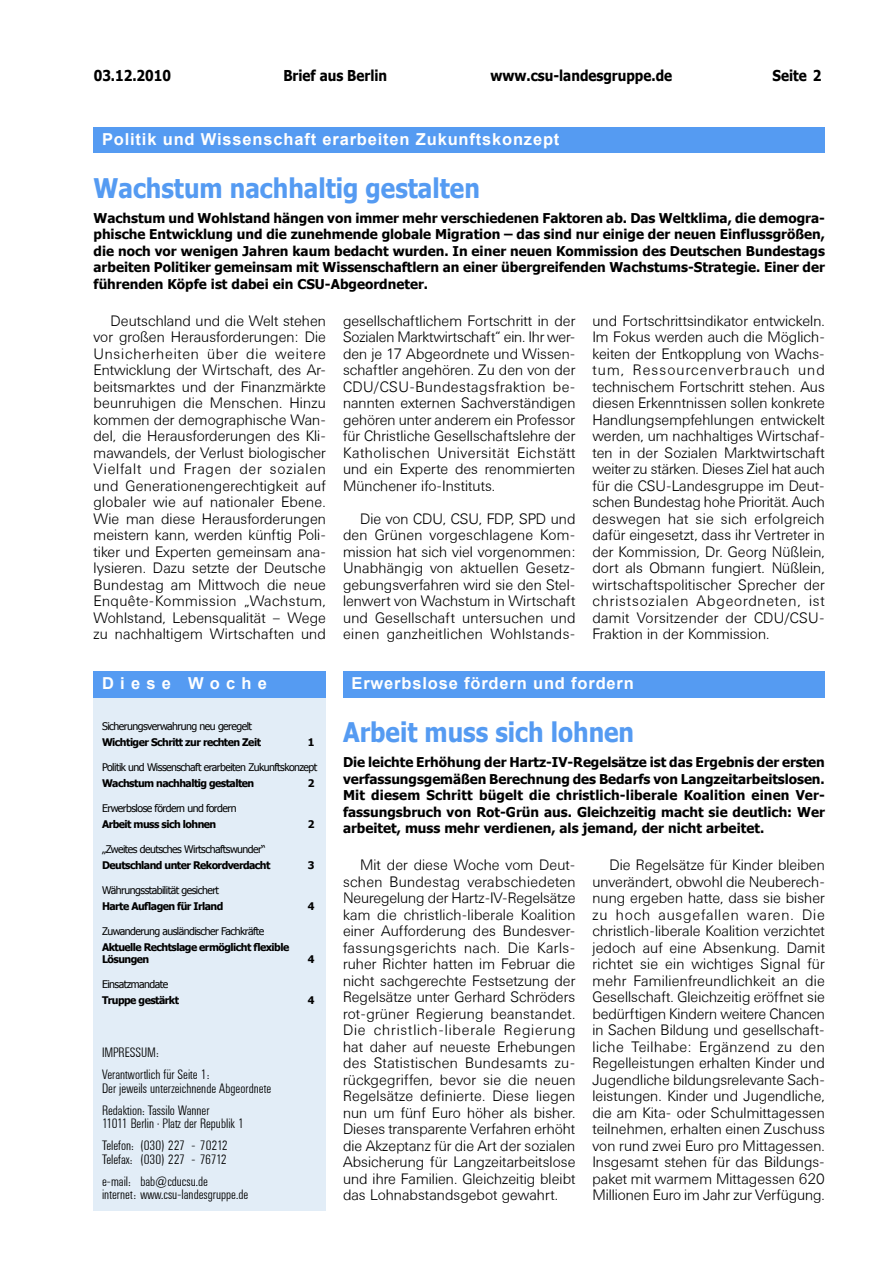
<style>
.page{position:relative;width:893px;height:1263px;background:#fff}
.page>*{position:absolute;margin:0;border:0;box-sizing:border-box;transform-origin:0 0}
.t1{font:700 27px "Tahoma";color:#559bf2;scale:.9 1}
.t2{font:700 16.5px "Arial";letter-spacing:.05em;color:#fff}
.t3{font:300 15px/16.5px "Univers BSK";color:#000;text-align:justify}
.t4{font:700 15px "Tahoma";color:#000;scale:.9 1}
.t5{font:700 13.5px/16.5px "Tahoma";color:#000;text-align:justify}
.t6{font:300 13.5px/22px "Univers Condensed BSK";color:#000}
.t7{font:10.5px "Tahoma";letter-spacing:-.05em;color:#000}
.t8{font:700 10.5px/12px "Tahoma";letter-spacing:-.05em;color:#000}
</style>
<div class="page">
<div style="left:94px;top:688px;width:232px;height:523px;background:#e2edf7"></div>
<div style="left:94px;top:671px;width:232px;height:26px;background:#559bf2"></div>
<div style="left:343px;top:671px;width:482px;height:26px;background:#559bf2"></div>
<div style="left:94px;top:127px;width:731px;height:26px;background:#559bf2"></div>
<p class="t4" style="left:94px;top:65px;width:87px">03.12.2010</p>
<p class="t4" style="left:283px;top:65px;width:117px">Brief aus Berlin</p>
<p class="t4" style="left:490px;top:65px;width:203px">www.csu-landesgruppe.de</p>
<p class="t4" style="left:772px;top:65px;width:56px">Seite 2</p>
<p class="t2" style="left:102px;top:128px;width:459px">Politik und Wissenschaft erarbeiten Zukunftskonzept</p>
<h1 class="t1" style="left:94px;top:169px;width:431px">Wachstum nachhaltig gestalten</h1>
<p class="t5" style="left:94px;top:209px;width:733px">Wachstum und Wohlstand hängen von immer mehr verschiedenen Faktoren ab. Das Weltklima, die demogra&shy;phische Entwicklung und die zunehmende globale Migration – das sind nur einige der neuen Einflussgrößen, die noch vor wenigen Jahren kaum bedacht wurden. In einer neuen Kommission des Deutschen Bundestags arbeiten Politiker gemeinsam mit Wissenschaftlern an einer übergreifenden Wachstums-Strategie. Einer der führenden Köpfe ist dabei ein CSU-Abgeordneter.</p>
<p class="t3" style="left:94px;top:312px;width:234px;text-indent:17px">Deutschland und die Welt stehen vor großen Herausforderungen: Die Unsicherheiten über die weitere Entwicklung der Wirtschaft, des Ar&shy;beitsmarktes und der Finanzmärkte beunruhigen die Menschen. Hinzu kommen der demographische Wan&shy;del, die Herausforderungen des Kli&shy;mawandels, der Verlust biologischer Vielfalt und Fragen der sozialen und Generationengerechtigkeit auf globaler wie auf nationaler Ebene.<br>Wie man diese Herausforderungen meistern kann, werden künftig Poli&shy;tiker und Experten gemeinsam ana&shy;lysieren. Dazu setzte der Deutsche Bundestag am Mittwoch die neue Enquête-Kommission „Wachstum, Wohlstand, Lebensqualität – Wege zu nachhaltigem Wirtschaften und</p>
<p class="t3" style="left:343px;top:312px;width:234px">gesellschaftlichem Fortschritt in der Sozialen Marktwirtschaft“ ein. Ihr wer&shy;den je 17 Abgeordnete und Wissen&shy;schaftler angehören. Zu den von der CDU/CSU-Bundestagsfraktion be&shy;nannten externen Sachverständigen gehören unter anderem ein Professor für Christliche Gesellschaftslehre der Katholischen Universität Eichstätt und ein Experte des renommierten Münchener ifo-Instituts.</p>
<p class="t3" style="left:343px;top:510px;width:234px;text-indent:17px">Die von CDU, CSU, FDP, SPD und den Grünen vorgeschlagene Kom&shy;mission hat sich viel vorgenommen:<br>Unabhängig von aktuellen Gesetz&shy;gebungsverfahren wird sie den Stel&shy;lenwert von Wachstum in Wirtschaft und Gesellschaft untersuchen und einen ganzheitlichen Wohlstands-</p>
<p class="t3" style="left:592px;top:312px;width:234px">und Fortschrittsindikator entwickeln.<br>Im Fokus werden auch die Möglich&shy;keiten der Entkopplung von Wachs&shy;tum, Ressourcenverbrauch und technischem Fortschritt stehen. Aus diesen Erkenntnissen sollen konkrete Handlungsempfehlungen entwickelt werden, um nachhaltiges Wirtschaf&shy;ten in der Sozialen Marktwirtschaft weiter zu stärken. Dieses Ziel hat auch für die CSU-Landesgruppe im Deut&shy;schen Bundestag hohe Priorität. Auch deswegen hat sie sich erfolgreich dafür eingesetzt, dass ihr Vertreter in der Kommission, Dr. Georg Nüßlein, dort als Obmann fungiert. Nüßlein, wirtschaftspolitischer Sprecher der christsozialen Abgeordneten, ist damit Vorsitzender der CDU/CSU-Fraktion in der Kommission.</p>
<p class="t2" style="left:102px;top:672px;width:167px">D i e s e W o c h e</p>
<p class="t7" style="left:102px;top:719px;width:152px">Sicherungsverwahrung neu geregelt</p>
<p class="t8" style="left:102px;top:735px;width:160px">Wichtiger Schritt zur rechten Zeit</p>
<p class="t8" style="left:308px;top:735px;width:8px">1</p>
<p class="t7" style="left:102px;top:760px;width:217px">Politik und Wissenschaft erarbeiten Zukunftskonzept</p>
<p class="t8" style="left:102px;top:776px;width:154px">Wachstum nachhaltig gestalten</p>
<p class="t8" style="left:308px;top:776px;width:8px">2</p>
<p class="t7" style="left:102px;top:801px;width:136px">Erwerbslose fördern und fordern</p>
<p class="t8" style="left:102px;top:817px;width:116px">Arbeit muss sich lohnen</p>
<p class="t8" style="left:308px;top:817px;width:8px">2</p>
<p class="t7" style="left:102px;top:842px;width:165px">„Zweites deutsches Wirtschaftswunder“</p>
<p class="t8" style="left:102px;top:858px;width:170px">Deutschland unter Rekordverdacht</p>
<p class="t8" style="left:308px;top:858px;width:8px">3</p>
<p class="t7" style="left:102px;top:883px;width:119px">Währungsstabilität gesichert</p>
<p class="t8" style="left:102px;top:899px;width:123px">Harte Auflagen für Irland</p>
<p class="t8" style="left:308px;top:899px;width:8px">4</p>
<p class="t7" style="left:102px;top:924px;width:164px">Zuwanderung ausländischer Fachkräfte</p>
<p class="t8" style="left:102px;top:940px;width:189px">Aktuelle Rechtslage ermöglicht flexible<br>Lösungen</p>
<p class="t8" style="left:308px;top:952px;width:8px">4</p>
<p class="t7" style="left:102px;top:977px;width:68px">Einsatzmandate</p>
<p class="t8" style="left:102px;top:993px;width:79px">Truppe gestärkt</p>
<p class="t8" style="left:308px;top:993px;width:8px">4</p>
<p class="t6" style="left:102px;top:1042px;width:109px">IMPRESSUM:<br>Verantwortlich für Seite 1:</p>
<p class="t6" style="left:102px;top:1077px;width:171px">Der jeweils unterzeichnende Abgeordnete<br>Redaktion: Tassilo Wanner</p>
<p class="t6" style="left:102px;top:1113px;width:144px">11011 Berlin · Platz der Republik 1<br>Telefon: (030) 227 - 70212</p>
<p class="t6" style="left:102px;top:1148px;width:126px">Telefax: (030) 227 - 76712 e-mail: bab@cducsu.de</p>
<p class="t6" style="left:102px;top:1184px;width:148px">internet: www.csu-landesgruppe.de</p>
<p class="t2" style="left:351px;top:672px;width:284px">Erwerbslose fördern und fordern</p>
<h1 class="t1" style="left:343px;top:713px;width:325px">Arbeit muss sich lohnen</h1>
<p class="t5" style="left:343px;top:753px;width:483px">Die leichte Erhöhung der Hartz-IV-Regelsätze ist das Ergebnis der ersten verfassungsgemäßen Berechnung des Bedarfs von Langzeitarbeitslosen.<br>Mit diesem Schritt bügelt die christlich-liberale Koalition einen Ver&shy;fassungsbruch von Rot-Grün aus. Gleichzeitig macht sie deutlich: Wer arbeitet, muss mehr verdienen, als jemand, der nicht arbeitet.</p>
<p class="t3" style="left:343px;top:857px;width:234px;text-indent:17px">Mit der diese Woche vom Deut&shy;schen Bundestag verabschiedeten Neuregelung der Hartz-IV-Regelsätze kam die christlich-liberale Koalition einer Aufforderung des Bundesver&shy;fassungsgerichts nach. Die Karls&shy;ruher Richter hatten im Februar die nicht sachgerechte Festsetzung der Regelsätze unter Gerhard Schröders rot-grüner Regierung beanstandet.<br>Die christlich-liberale Regierung hat daher auf neueste Erhebungen des Statistischen Bundesamts zu&shy;rückgegriffen, bevor sie die neuen Regelsätze definierte. Diese liegen nun um fünf Euro höher als bisher.<br>Dieses transparente Verfahren erhöht die Akzeptanz für die Art der sozialen Absicherung für Langzeitarbeitslose und ihre Familien. Gleichzeitig bleibt das Lohnabstandsgebot gewahrt.</p>
<p class="t3" style="left:592px;top:857px;width:234px;text-indent:17px">Die Regelsätze für Kinder bleiben unverändert, obwohl die Neuberech&shy;nung ergeben hatte, dass sie bisher zu hoch ausgefallen waren. Die christlich-liberale Koalition verzichtet jedoch auf eine Absenkung. Damit richtet sie ein wichtiges Signal für mehr Familienfreundlichkeit an die Gesellschaft. Gleichzeitig eröffnet sie bedürftigen Kindern weitere Chancen in Sachen Bildung und gesellschaft&shy;liche Teilhabe: Ergänzend zu den Regelleistungen erhalten Kinder und Jugendliche bildungsrelevante Sach&shy;leistungen. Kinder und Jugendliche, die am Kita- oder Schulmittagessen teilnehmen, erhalten einen Zuschuss von rund zwei Euro pro Mittagessen.<br>Insgesamt stehen für das Bildungs&shy;paket mit warmem Mittagessen 620<br>Millionen Euro im Jahr zur Verfügung.</p>
</div>
